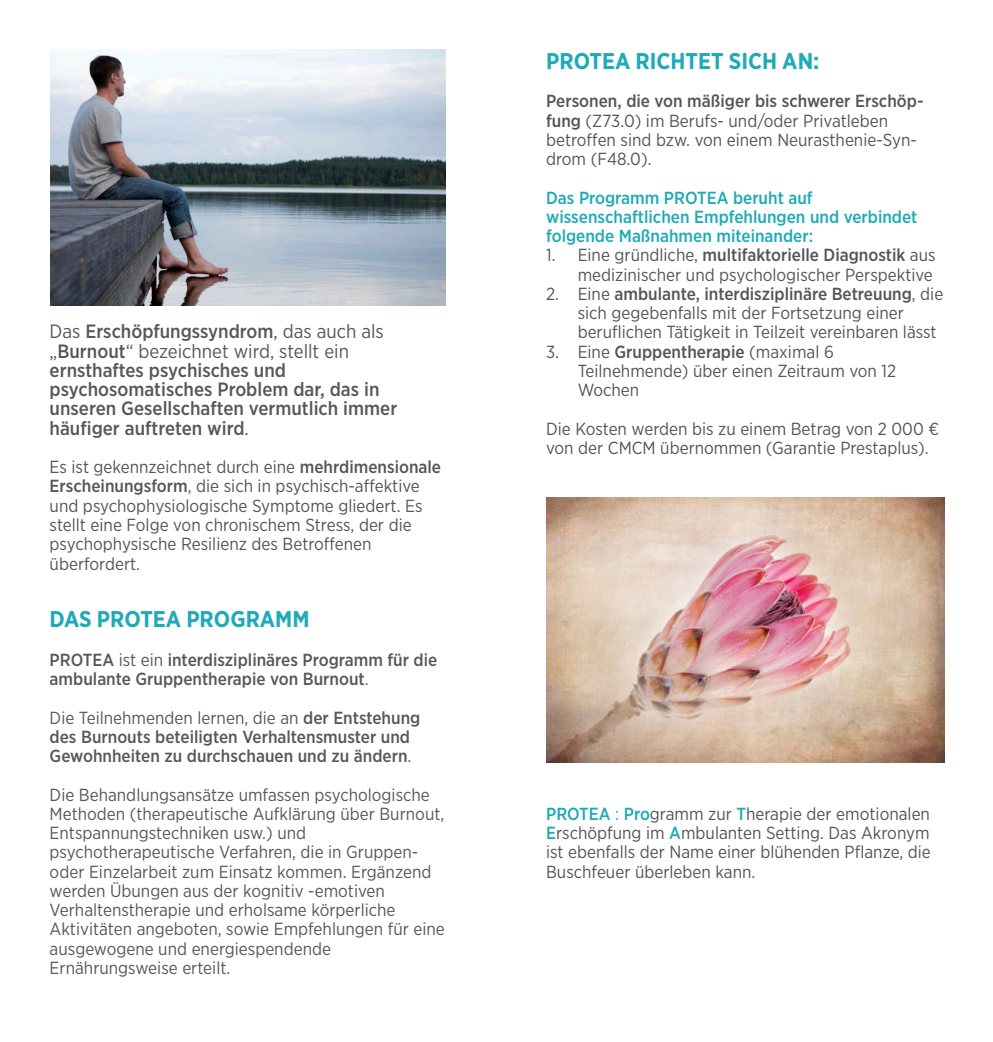
<style>
.page{position:relative;width:993px;height:1042px;background:#fff}
.page>*{position:absolute;margin:0;border:0;box-sizing:border-box;transform-origin:0 0}
._01_H2_blau{font:700 22.75px "Gotham Narrow";color:#1eaab7}
._02_body{font:500 19.25px/19.2px "Gotham Narrow";color:#57585a}
._02_body-2{font:17.5px/19.2px "Gotham Narrow";color:#525756}
._02_body-3{font:17.5px/19.2px "Gotham Narrow";color:#57585a}
._02_body-4{font:500 17.5px/19.2px "Gotham Narrow";color:#57585a}
._02_body-5{font:500 17.5px/19.2px "Gotham Narrow";color:#1eaab7}
.s1{font-weight:400}
.s2{font-weight:500}
.s3{font-weight:500;color:#1eaab7}
.s4{color:#1eaab7}
</style>
<div class="page">
<img style="left:51px;top:50px;width:394px;height:256px">
<img style="left:546px;top:498px;width:397px;height:265px">
<p class="_02_body" style="left:50px;top:322px;width:349px"><span class="s1">Das</span> Erschöpfungssyndrom<span class="s1">, das auch als „</span>Burnout<span class="s1">“ bezeichnet wird, stellt ein </span>ernsthaftes psychisches und psychosomatisches Problem dar, das in unseren Gesellschaften vermutlich immer häufiger auftreten wird<span class="s1">.</span></p>
<p class="_02_body-2" style="left:50px;top:457px;width:393px">Es ist gekennzeichnet durch eine <span class="s2">mehrdimensionale Erscheinungsform</span>, die sich in psychisch-affektive und psychophysiologische Symptome gliedert. Es stellt eine Folge von chronischem Stress, der die psychophysische Resilienz des Betroffenen überfordert.</p>
<p class="_01_H2_blau" style="left:50px;top:604px;width:261px">DAS PROTEA PROGRAMM</p>
<p class="_02_body-4" style="left:50px;top:650px;width:389px">PROTEA <span class="s1">ist ein</span> interdisziplinäres Programm für die ambulante Gruppentherapie von Burnout<span class="s1">.</span></p>
<p class="_02_body-4" style="left:50px;top:707px;width:372px"><span class="s1">Die Teilnehmenden lernen, die an</span> der Entstehung des Burnouts beteiligten Verhaltensmuster und<br>Gewohnheiten zu durchschauen und zu ändern<span class="s1">.</span></p>
<p class="_02_body-3" style="left:50px;top:784px;width:396px">Die Behandlungsansätze umfassen psychologische Methoden (therapeutische Aufklärung über Burnout, Entspannungstechniken usw.) und psychotherapeutische Verfahren, die in Gruppen&shy;oder Einzelarbeit zum Einsatz kommen. Ergänzend werden Übungen aus der kognitiv -emotiven Verhaltenstherapie und erholsame körperliche Aktivitäten angeboten, sowie Empfehlungen für eine ausgewogene und energiespendende Ernährungsweise erteilt.</p>
<p class="_01_H2_blau" style="left:546px;top:46px;width:275px">PROTEA RICHTET SICH AN:</p>
<p class="_02_body-2" style="left:546px;top:91px;width:379px"><span class="s2">Personen, die von mäßiger bis schwerer Erschöp&shy;fung</span> (Z73.0) im Berufs- und/oder Privatleben betroffen sind bzw. von einem Neurasthenie-Syn&shy;drom (F48.0).</p>
<p class="_02_body-5" style="left:546px;top:188px;width:373px">Das Programm PROTEA beruht auf wissenschaftlichen Empfehlungen und verbindet folgende Maßnahmen miteinander:</p>
<p class="_02_body-2" style="left:546px;top:245px;width:391px;text-align:right">1. Eine gründliche, <span class="s2">multifaktorielle Diagnostik</span> aus medizinischer und psychologischer Perspektive</p>
<p class="_02_body-2" style="left:577px;top:284px;width:367px;text-indent:-32px">2. Eine <span class="s2">ambulante, interdisziplinäre Betreuung</span>, die sich gegebenfalls mit der Fortsetzung einer beruflichen Tätigkeit in Teilzeit vereinbaren lässt</p>
<p class="_02_body-2" style="left:577px;top:341px;width:320px;text-indent:-32px">3. Eine <span class="s2">Gruppentherapie</span> (maximal 6<br>Teilnehmende) über einen Zeitraum von 12<br>Wochen</p>
<p class="_02_body-2" style="left:546px;top:418px;width:394px">Die Kosten werden bis zu einem Betrag von 2 000 € von der CMCM übernommen (Garantie Prestaplus).</p>
<p class="_02_body-2" style="left:546px;top:803px;width:386px;text-align:justify"><span class="s3">PROTEA</span> <span class="s4">:</span> <span class="s3">Pro</span>gramm zur <span class="s3">T</span>herapie der emotionalen <span class="s3">E</span>rschöpfung im <span class="s3">A</span>mbulanten Setting. Das Akronym ist ebenfalls der Name einer blühenden Pflanze, die Buschfeuer überleben kann.</p>
</div>
